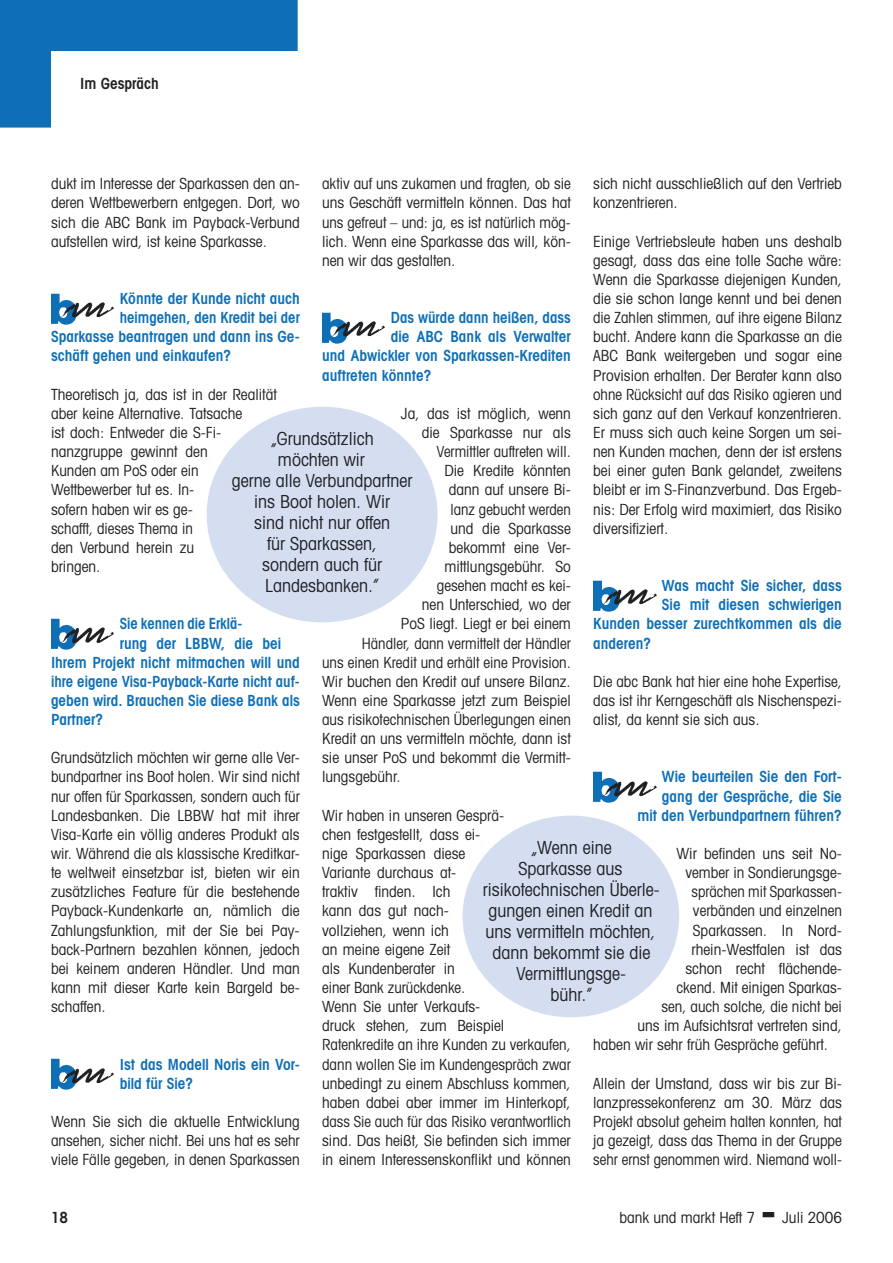
<style>
.page{position:relative;width:893px;height:1263px;background:#fff}
.page>*{position:absolute;margin:0;border:0;box-sizing:border-box;transform-origin:0 0}
.Fließtext_ohne_Grundlinienraster{font:condensed 18px/21px "Avant Garde";color:#212125;text-align:center}
.Fließtext{font:condensed 15.3px/19.2px "Avant Garde";color:#212125;text-align:justify}
.Interview_Logo_als_Initial{font:600 condensed 15.3px/19.2px "Avant Garde";color:#0e6fb7}
.Fließtext-2{font:condensed 15.3px "Avant Garde";color:#212125;scale:.96 1}
.Interview_Logo_als_Initial-2{font:600 condensed 15.3px "Avant Garde";color:#0e6fb7;scale:.96 1}
.t1{font:600 condensed 15.3px "Avant Garde";color:#212125}
</style>
<div class="page">
<svg style="left:0;top:0;width:298px;height:128px"></svg>
<img style="left:51px;top:293px;width:24px;height:31px">
<img style="left:58px;top:301px;width:56px;height:19px">
<img style="left:51px;top:618px;width:24px;height:32px">
<img style="left:58px;top:626px;width:56px;height:19px">
<img style="left:51px;top:1058px;width:24px;height:32px">
<img style="left:58px;top:1066px;width:56px;height:19px">
<img style="left:322px;top:312px;width:24px;height:31px">
<img style="left:329px;top:320px;width:56px;height:19px">
<img style="left:593px;top:580px;width:25px;height:31px">
<img style="left:600px;top:588px;width:57px;height:19px">
<img style="left:593px;top:771px;width:25px;height:32px">
<img style="left:600px;top:779px;width:57px;height:19px">
<div style="left:207px;top:407px;width:231px;height:215px;background:#d5def0;border-radius:50%"></div>
<div style="left:462px;top:815px;width:217px;height:202px;background:#d5def0;border-radius:50%"></div>
<p class="t1" style="left:80px;top:74px;width:80px">Im Gespräch</p>
<p class="Fließtext" style="left:51px;top:174px;width:250px">dukt im Interesse der Sparkassen den an&shy;deren Wettbewerbern entgegen. Dort, wo sich die ABC Bank im Payback-Verbund aufstellen wird, ist keine Sparkasse.</p>
<p class="Fließtext" style="left:322px;top:174px;width:250px">aktiv auf uns zukamen und fragten, ob sie uns Geschäft vermitteln können. Das hat uns gefreut – und: ja, es ist natürlich mög&shy;lich. Wenn eine Sparkasse das will, kön&shy;nen wir das gestalten.</p>
<p class="Fließtext" style="left:593px;top:174px;width:250px">sich nicht ausschließlich auf den Vertrieb konzentrieren.</p>
<p class="Fließtext" style="left:593px;top:231px;width:250px">Einige Vertriebsleute haben uns deshalb gesagt, dass das eine tolle Sache wäre:<br>Wenn die Sparkasse diejenigen Kunden, die sie schon lange kennt und bei denen die Zahlen stimmen, auf ihre eigene Bilanz bucht. Andere kann die Sparkasse an die ABC Bank weitergeben und sogar eine Provision erhalten. Der Berater kann also ohne Rücksicht auf das Risiko agieren und sich ganz auf den Verkauf konzentrieren.<br>Er muss sich auch keine Sorgen um sei&shy;nen Kunden machen, denn der ist erstens bei einer guten Bank gelandet, zweitens bleibt er im S-Finanzverbund. Das Ergeb&shy;nis: Der Erfolg wird maximiert, das Risiko diversifiziert.</p>
<p class="Interview_Logo_als_Initial" style="left:120px;top:289px;width:182px">Könnte der Kunde nicht auch</p>
<p class="Interview_Logo_als_Initial-2" style="left:120px;top:308px;width:189px">heimgehen, den Kredit bei der</p>
<p class="Interview_Logo_als_Initial" style="left:51px;top:327px;width:250px">Sparkasse beantragen und dann ins Ge-</p>
<p class="Interview_Logo_als_Initial" style="left:51px;top:346px;width:182px">schäft gehen und einkaufen?</p>
<p class="Fließtext" style="left:51px;top:384px;width:227px;text-align:left">Theoretisch ja, das ist in der Realität aber keine Alternative. Tatsache<br>ist doch: Entweder die S-Fi&shy;nanzgruppe gewinnt den<br>Kunden am PoS oder ein<br>Wettbewerber tut es. In-<br>sofern haben wir es ge-<br>schafft, dieses Thema in<br>den Verbund herein zu<br>bringen.</p>
<p class="Interview_Logo_als_Initial" style="left:391px;top:308px;width:182px">Das würde dann heißen, dass</p>
<p class="Interview_Logo_als_Initial" style="left:391px;top:327px;width:182px">die ABC Bank als Verwalter</p>
<p class="Interview_Logo_als_Initial" style="left:322px;top:346px;width:250px">und Abwickler von Sparkassen-Krediten</p>
<p class="Interview_Logo_als_Initial" style="left:322px;top:365px;width:111px">auftreten könnte?</p>
<p class="Fließtext" style="left:401px;top:403px;width:172px">Ja, das ist möglich, wenn</p>
<p class="Fließtext" style="left:422px;top:423px;width:150px">die Sparkasse nur als</p>
<p class="Fließtext-2" style="left:437px;top:442px;width:141px">Vermittler auftreten will.</p>
<p class="Fließtext" style="left:444px;top:461px;width:128px">Die Kredite könnten</p>
<p class="Fließtext" style="left:449px;top:480px;width:123px">dann auf unsere Bi-</p>
<p class="Fließtext-2" style="left:450px;top:500px;width:127px">lanz gebucht werden</p>
<p class="Fließtext" style="left:450px;top:518px;width:122px">und die Sparkasse</p>
<p class="Fließtext" style="left:449px;top:537px;width:123px">bekommt eine Ver-</p>
<p class="Fließtext" style="left:444px;top:556px;width:128px">mittlungsgebühr. So</p>
<p class="Fließtext" style="left:437px;top:576px;width:135px">gesehen macht es kei-</p>
<p class="Fließtext" style="left:422px;top:595px;width:150px">nen Unterschied, wo der</p>
<p class="Fließtext" style="left:401px;top:614px;width:172px">PoS liegt. Liegt er bei einem</p>
<p class="Fließtext-2" style="left:362px;top:633px;width:219px">Händler, dann vermittelt der Händler</p>
<p class="Fließtext" style="left:322px;top:652px;width:250px">uns einen Kredit und erhält eine Provision.</p>
<p class="Fließtext" style="left:322px;top:671px;width:250px">Wir buchen den Kredit auf unsere Bilanz.</p>
<p class="Fließtext" style="left:322px;top:690px;width:250px">Wenn eine Sparkasse jetzt zum Beispiel</p>
<p class="Fließtext" style="left:322px;top:710px;width:250px">aus risikotechnischen Überlegungen einen</p>
<p class="Fließtext" style="left:322px;top:729px;width:250px">Kredit an uns vermitteln möchte, dann ist</p>
<p class="Fließtext" style="left:322px;top:748px;width:250px">sie unser PoS und bekommt die Vermitt-</p>
<p class="Fließtext" style="left:322px;top:767px;width:80px">lungsgebühr.</p>
<p class="Fließtext" style="left:322px;top:805px;width:250px;text-align:left">Wir haben in unseren Gesprä-<br>chen festgestellt, dass ei-<br>nige Sparkassen diese<br>Variante durchaus at-<br>traktiv finden. Ich<br>kann das gut nach-<br>vollziehen, wenn ich<br>an meine eigene Zeit<br>als Kundenberater in<br>einer Bank zurückdenke.<br>Wenn Sie unter Verkaufs-<br>druck stehen, zum Beispiel<br>Ratenkredite an ihre Kunden zu verkaufen, dann wollen Sie im Kundengespräch zwar unbedingt zu einem Abschluss kommen, haben dabei aber immer im Hinterkopf, dass Sie auch für das Risiko verantwortlich sind. Das heißt, Sie befinden sich immer in einem Interessenskonflikt und können</p>
<p class="Fließtext_ohne_Grundlinienraster" style="left:232px;top:427px;width:182px">„Grundsätzlich<br>möchten wir<br>gerne alle Verbundpartner ins Boot holen. Wir<br>sind nicht nur offen<br>für Sparkassen,<br>sondern auch für<br>Landesbanken.”</p>
<p class="Interview_Logo_als_Initial" style="left:662px;top:576px;width:182px">Was macht Sie sicher, dass</p>
<p class="Interview_Logo_als_Initial" style="left:662px;top:595px;width:181px">Sie mit diesen schwierigen</p>
<p class="Interview_Logo_als_Initial" style="left:593px;top:614px;width:250px">Kunden besser zurechtkommen als die</p>
<p class="Interview_Logo_als_Initial" style="left:593px;top:633px;width:60px">anderen?</p>
<p class="Fließtext" style="left:593px;top:671px;width:250px">Die abc Bank hat hier eine hohe Expertise, das ist ihr Kerngeschäft als Nischenspezi&shy;alist, da kennt sie sich aus.</p>
<p class="Interview_Logo_als_Initial-2" style="left:120px;top:614px;width:129px">Sie kennen die Erklä-</p>
<p class="Interview_Logo_als_Initial" style="left:120px;top:633px;width:163px">rung der LBBW, die bei</p>
<p class="Interview_Logo_als_Initial" style="left:51px;top:652px;width:250px">Ihrem Projekt nicht mitmachen will und</p>
<p class="Interview_Logo_als_Initial" style="left:51px;top:671px;width:250px">ihre eigene Visa-Payback-Karte nicht auf-</p>
<p class="Interview_Logo_als_Initial" style="left:51px;top:691px;width:250px">geben wird. Brauchen Sie diese Bank als</p>
<p class="Interview_Logo_als_Initial" style="left:51px;top:710px;width:54px">Partner?</p>
<p class="Fließtext" style="left:51px;top:748px;width:250px">Grundsätzlich möchten wir gerne alle Ver&shy;bundpartner ins Boot holen. Wir sind nicht nur offen für Sparkassen, sondern auch für Landesbanken. Die LBBW hat mit ihrer Visa-Karte ein völlig anderes Produkt als wir. Während die als klassische Kreditkar&shy;te weltweit einsetzbar ist, bieten wir ein zusätzliches Feature für die bestehende Payback-Kundenkarte an, nämlich die Zahlungsfunktion, mit der Sie bei Pay&shy;back-Partnern bezahlen können, jedoch bei keinem anderen Händler. Und man kann mit dieser Karte kein Bargeld be&shy;schaffen.</p>
<p class="Interview_Logo_als_Initial" style="left:637px;top:767px;width:206px;text-align:right">Wie beurteilen Sie den Fort&shy;gang der Gespräche, die Sie<br>mit den Verbundpartnern führen?</p>
<p class="Fließtext" style="left:676px;top:843px;width:167px">Wir befinden uns seit No-</p>
<p class="Fließtext" style="left:685px;top:863px;width:158px">vember in Sondierungsge-</p>
<p class="Fließtext-2" style="left:691px;top:882px;width:158px">sprächen mit Sparkassen-</p>
<p class="Fließtext" style="left:693px;top:901px;width:150px">verbänden und einzelnen</p>
<p class="Fließtext" style="left:693px;top:920px;width:150px">Sparkassen. In Nord-</p>
<p class="Fließtext" style="left:691px;top:939px;width:152px">rhein-Westfalen ist das</p>
<p class="Fließtext" style="left:685px;top:958px;width:158px">schon recht flächende-</p>
<p class="Fließtext" style="left:676px;top:977px;width:167px">ckend. Mit einigen Sparkas-</p>
<p class="Fließtext" style="left:661px;top:997px;width:182px">sen, auch solche, die nicht bei</p>
<p class="Fließtext" style="left:637px;top:1016px;width:206px">uns im Aufsichtsrat vertreten sind,</p>
<p class="Fließtext" style="left:593px;top:1035px;width:236px">haben wir sehr früh Gespräche geführt.</p>
<p class="Fließtext" style="left:593px;top:1073px;width:250px">Allein der Umstand, dass wir bis zur Bi&shy;lanzpressekonferenz am 30. März das Projekt absolut geheim halten konnten, hat ja gezeigt, dass das Thema in der Gruppe sehr ernst genommen wird. Niemand woll-</p>
<p class="Fließtext_ohne_Grundlinienraster" style="left:483px;top:837px;width:178px">„Wenn eine<br>Sparkasse aus risikotechnischen Überle&shy;gungen einen Kredit an uns vermitteln möchten, dann bekommt sie die<br>Vermittlungsge-<br>bühr.”</p>
<p class="Interview_Logo_als_Initial" style="left:120px;top:1054px;width:182px">Ist das Modell Noris ein Vor&shy;bild für Sie?</p>
<p class="Fließtext" style="left:51px;top:1111px;width:250px">Wenn Sie sich die aktuelle Entwicklung ansehen, sicher nicht. Bei uns hat es sehr viele Fälle gegeben, in denen Sparkassen</p>
<p class="t1" style="left:51px;top:1208px;width:19px">18</p>
<p class="Fließtext" style="left:619px;top:1207px;width:137px">bank und markt Heft 7</p>
<p class="Fließtext" style="left:782px;top:1207px;width:61px">Juli 2006</p>
</div>
